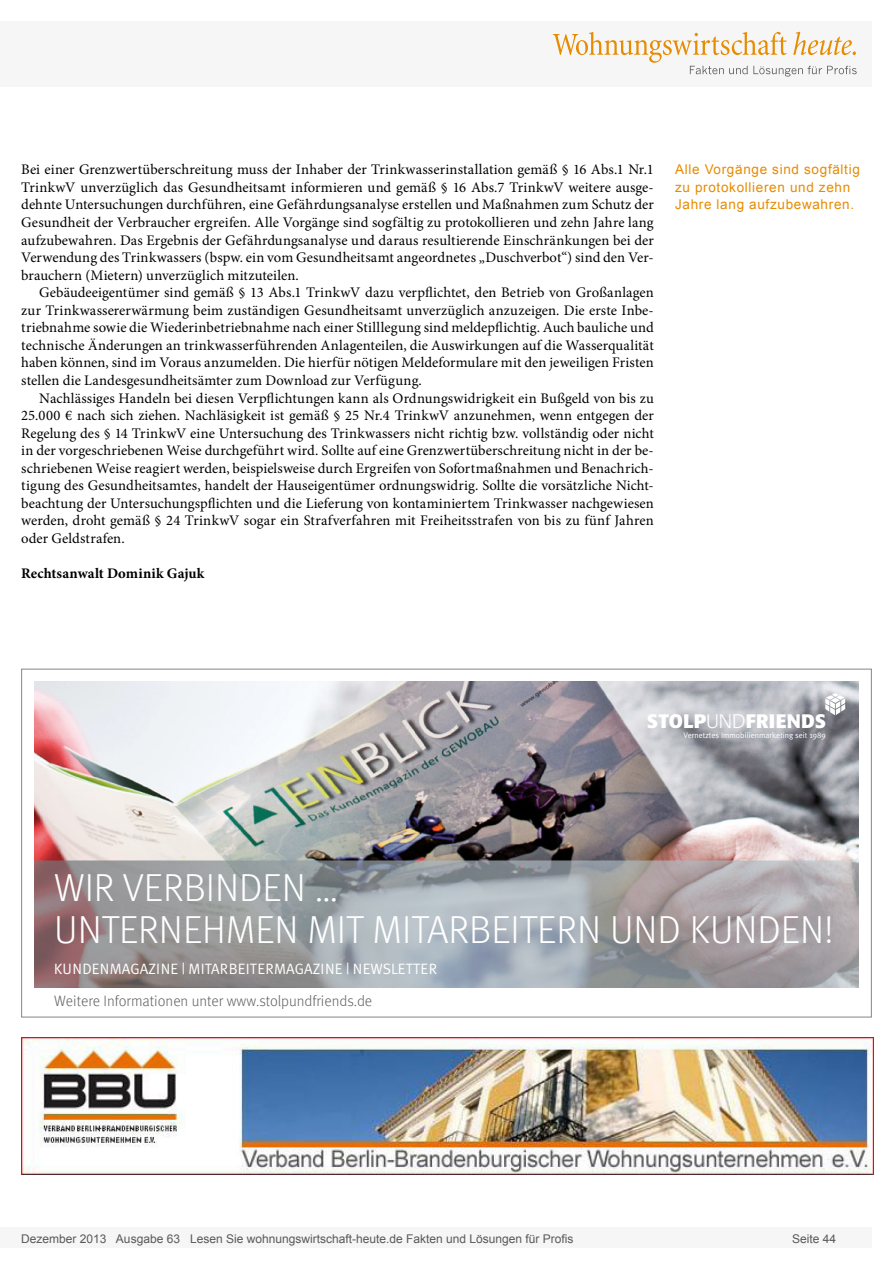
<style>
.page{position:relative;width:893px;height:1263px;background:#fff}
.page>*{position:absolute;margin:0;border:0;box-sizing:border-box;transform-origin:0 0}
.t1{font:300 39px/42px "Meta Offc";color:#fff}
.t2{font:700 19.35px "Formata BQ";letter-spacing:.01em;color:#fff}
.t3{font:300 15px "Meta Offc";color:#646363}
.t4{font:15px "Meta Plus Normal";letter-spacing:.01em;color:#fff}
.Fliesstext{font:14.7px/17.5px "Minion Pro";letter-spacing:.01em;color:#000;text-align:justify}
.Fließtext_erste_Zeil{font:14.7px/17.5px "Minion Pro";color:#000;text-align:justify}
.AUTOR{font:700 14.7px "Minion Pro";letter-spacing:.01em;color:#000}
.Info{font:13.5px/17.5px "Arial";letter-spacing:.05em;color:#e78b00}
.t5{font:12px "Arial";color:#595959}
.t6{font:8.1px "Meta Plus Normal";color:#fff}
.s1{font-weight:300}
</style>
<div class="page">
<div style="left:0;top:1227px;width:872px;height:20px;background:#f6f6f6"></div>
<div style="left:0;top:21px;width:872px;height:66px;background:#f6f6f6"></div>
<svg style="left:553px;top:32px;width:304px;height:45px"></svg>
<img style="left:34px;top:681px;width:825px;height:306px">
<svg style="left:825px;top:693px;width:20px;height:22px"></svg>
<img style="left:21px;top:1037px;width:853px;height:138px">
<p class="Fließtext_erste_Zeil" style="left:21px;top:161px;width:634px">Bei einer Grenzwertüberschreitung muss der Inhaber der Trinkwasserinstallation gemäß § 16 Abs.1 Nr.1<br>TrinkwV unverzüglich das Gesundheitsamt informieren und gemäß § 16 Abs.7 TrinkwV weitere ausge&shy;dehnte Untersuchungen durchführen, eine Gefährdungsanalyse erstellen und Maßnahmen zum Schutz der Gesundheit der Verbraucher ergreifen. Alle Vorgänge sind sogfältig zu protokollieren und zehn Jahre lang aufzubewahren. Das Ergebnis der Gefährdungsanalyse und daraus resultierende Einschränkungen bei der Verwendung des Trinkwassers (bspw. ein vom Gesundheitsamt angeordnetes „Duschverbot“) sind den Ver&shy;brauchern (Mietern) unverzüglich mitzuteilen.</p>
<p class="Fliesstext" style="left:21px;top:284px;width:634px;text-indent:18px">Gebäudeeigentümer sind gemäß § 13 Abs.1 TrinkwV dazu verpflichtet, den Betrieb von Großanlagen zur Trinkwassererwärmung beim zuständigen Gesundheitsamt unverzüglich anzuzeigen. Die erste Inbe&shy;triebnahme sowie die Wiederinbetriebnahme nach einer Stilllegung sind meldepflichtig. Auch bauliche und technische Änderungen an trinkwasserführenden Anlagenteilen, die Auswirkungen auf die Wasserqualität haben können, sind im Voraus anzumelden. Die hierfür nötigen Meldeformulare mit den jeweiligen Fristen stellen die Landesgesundheitsämter zum Download zur Verfügung.</p>
<p class="Fliesstext" style="left:21px;top:389px;width:634px;text-indent:18px">Nachlässiges Handeln bei diesen Verpflichtungen kann als Ordnungswidrigkeit ein Bußgeld von bis zu 25.000 € nach sich ziehen. Nachläsigkeit ist gemäß § 25 Nr.4 TrinkwV anzunehmen, wenn entgegen der Regelung des § 14 TrinkwV eine Untersuchung des Trinkwassers nicht richtig bzw. vollständig oder nicht in der vorgeschriebenen Weise durchgeführt wird. Sollte auf eine Grenzwertüberschreitung nicht in der be&shy;schriebenen Weise reagiert werden, beispielsweise durch Ergreifen von Sofortmaßnahmen und Benachrich&shy;tigung des Gesundheitsamtes, handelt der Hauseigentümer ordnungswidrig. Sollte die vorsätzliche Nicht&shy;beachtung der Untersuchungspflichten und die Lieferung von kontaminiertem Trinkwasser nachgewiesen werden, droht gemäß § 24 TrinkwV sogar ein Strafverfahren mit Freiheitsstrafen von bis zu fünf Jahren oder Geldstrafen.</p>
<p class="AUTOR" style="left:21px;top:563px;width:185px">Rechtsanwalt Dominik Gajuk</p>
<p class="Info" style="left:675px;top:161px;width:186px">Alle Vorgänge sind sogfältig zu protokollieren und zehn<br>Jahre lang aufzubewahren.</p>
<p class="t2" style="left:647px;top:709px;width:181px">STOLP<span class="s1">UND</span>FRIENDS</p>
<p class="t6" style="left:683px;top:730px;width:144px">VERNETZTES IMMOBILIENMARKETING SEIT 1989</p>
<p class="t1" style="left:54px;top:868px;width:781px">WIR VERBINDEN …<br>UNTERNEHMEN MIT MITARBEITERN UND KUNDEN!</p>
<p class="t4" style="left:54px;top:960px;width:385px">KUNDENMAGAZINE | MITARBEITERMAGAZINE | NEWSLETTER</p>
<p class="t3" style="left:54px;top:993px;width:319px">Weitere Informationen unter www.stolpundfriends.de</p>
<p class="t5" style="left:21px;top:1230px;width:554px">Dezember 2013 Ausgabe 63 Lesen Sie wohnungswirtschaft-heute.de Fakten und Lösungen für Profis</p>
<p class="t5" style="left:792px;top:1231px;width:46px">Seite 44</p>
</div>
